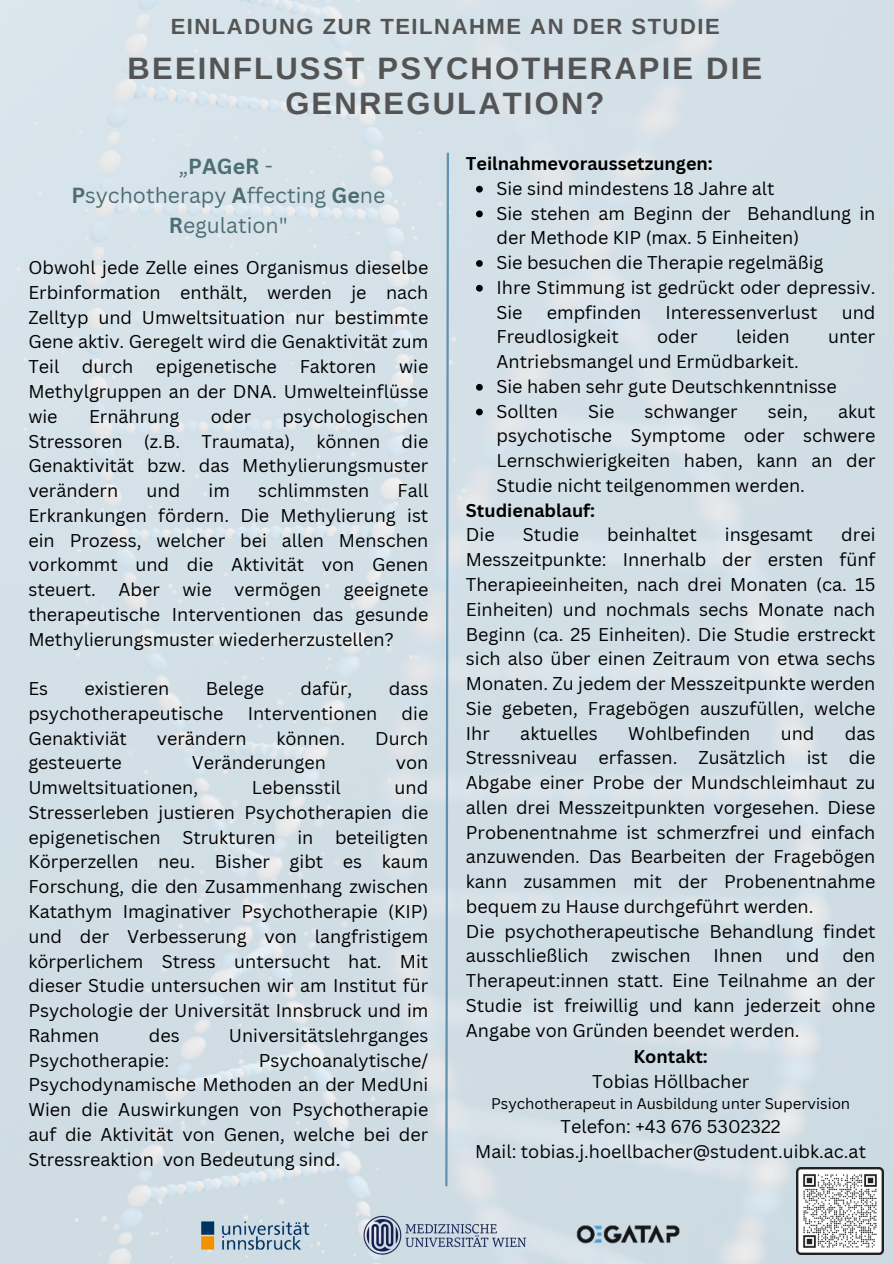
<style>
.page{position:relative;width:894px;height:1264px;background:#fff}
.page>*{position:absolute;margin:0;border:0;box-sizing:border-box;transform-origin:0 0}
.t1{font:700 30.9px/35.4px "Arimo";letter-spacing:.07em;color:#545454;text-align:center}
.t2{font:700 22.05px "Arimo";letter-spacing:.07em;color:#545454}
.t3{font:21.3px/29.5px "Canva Sans";color:#4d6e74;text-align:center}
.t4{font:18px/24.8px "Canva Sans";color:#000;text-align:justify}
.t5{font:700 18px "Canva Sans";color:#000}
.t6{font:15px "Canva Sans";color:#000}
.s1{font-weight:700}
</style>
<div class="page">
<img style="left:0;top:0;width:893px;height:1263px">
<img style="left:190px;top:1209px;width:130px;height:51px">
<img style="left:570px;top:1205px;width:115px;height:58px">
<img style="left:358px;top:1210px;width:174px;height:48px">
<svg style="left:444px;top:150px;width:6px;height:1038px;background:#a9c2d0"></svg>
<svg style="left:476px;top:186px;width:6px;height:6px"></svg>
<svg style="left:476px;top:210px;width:6px;height:7px"></svg>
<svg style="left:476px;top:260px;width:6px;height:7px"></svg>
<svg style="left:476px;top:285px;width:6px;height:6px"></svg>
<svg style="left:476px;top:384px;width:6px;height:6px"></svg>
<svg style="left:476px;top:408px;width:6px;height:7px"></svg>
<img style="left:796px;top:1167px;width:86px;height:86px">
<h4 class="t2" style="left:171px;top:14px;width:550px">EINLADUNG ZUR TEILNAHME AN DER STUDIE</h4>
<p class="t1" style="left:128px;top:50px;width:636px">BEEINFLUSST PSYCHOTHERAPIE DIE<br>GENREGULATION?</p>
<p class="t3" style="left:71px;top:151px;width:315px">„<span class="s1">PAGeR</span> -<br><span class="s1">P</span>sychotherapy <span class="s1">A</span>ffecting <span class="s1">Ge</span>ne<br><span class="s1">R</span>egulation"</p>
<p class="t4" style="left:28px;top:255px;width:401px">Obwohl jede Zelle eines Organismus dieselbe Erbinformation enthält, werden je nach Zelltyp und Umweltsituation nur bestimmte Gene aktiv. Geregelt wird die Genaktivität zum Teil</p>
<p class="t4" style="left:28px;top:354px;width:401px;text-indent:370px">wie Methylgruppen an der DNA. Umwelteinflüsse wie</p>
<p class="t4" style="left:82px;top:354px;width:53px">durch</p>
<p class="t4" style="left:156px;top:354px;width:123px">epigenetische</p>
<p class="t4" style="left:299px;top:354px;width:78px">Faktoren</p>
<p class="t4" style="left:28px;top:403px;width:401px;text-indent:254px">psychologischen Stressoren (z.B. Traumata), können die Genaktivität bzw. das Methylierungsmuster verändern</p>
<p class="t4" style="left:89px;top:403px;width:92px">Ernährung</p>
<p class="t4" style="left:211px;top:403px;width:42px">oder</p>
<p class="t4" style="left:28px;top:477px;width:401px;text-indent:369px">Fall Erkrankungen fördern. Die Methylierung ist ein Prozess, welcher bei allen Menschen vorkommt und die Aktivität von Genen steuert. Aber wie vermögen geeignete therapeutische Interventionen das gesunde Methylierungsmuster wiederherzustellen?</p>
<p class="t4" style="left:28px;top:675px;width:21px">Es</p>
<p class="t4" style="left:85px;top:675px;width:86px">existieren</p>
<p class="t4" style="left:205px;top:675px;width:60px">Belege</p>
<p class="t4" style="left:300px;top:675px;width:53px">dafür,</p>
<p class="t4" style="left:389px;top:675px;width:41px">dass</p>
<p class="t4" style="left:28px;top:700px;width:196px">psychotherapeutische</p>
<p class="t4" style="left:248px;top:700px;width:131px">Interventionen</p>
<p class="t4" style="left:401px;top:700px;width:28px">die</p>
<p class="t4" style="left:28px;top:725px;width:100px">Genaktiviät</p>
<p class="t4" style="left:157px;top:725px;width:91px">verändern</p>
<p class="t4" style="left:276px;top:725px;width:70px">können.</p>
<p class="t4" style="left:375px;top:725px;width:55px">Durch</p>
<p class="t4" style="left:28px;top:750px;width:95px">gesteuerte</p>
<p class="t4" style="left:192px;top:750px;width:135px">Veränderungen</p>
<p class="t4" style="left:395px;top:750px;width:34px">von</p>
<p class="t4" style="left:28px;top:774px;width:171px">Umweltsituationen,</p>
<p class="t4" style="left:252px;top:774px;width:90px">Lebensstil</p>
<p class="t4" style="left:146px;top:477px;width:35px">und</p>
<p class="t4" style="left:208px;top:477px;width:23px">im</p>
<p class="t4" style="left:258px;top:477px;width:112px">schlimmsten</p>
<p class="t4" style="left:28px;top:774px;width:401px;text-indent:366px">und Stresserleben justieren Psychotherapien die epigenetischen Strukturen in beteiligten Körperzellen neu. Bisher gibt es kaum Forschung, die den Zusammenhang zwischen Katathym Imaginativer Psychotherapie (KIP) und der Verbesserung von langfristigem körperlichem Stress untersucht hat. Mit dieser Studie untersuchen wir am Institut für Psychologie der Universität Innsbruck und im Rahmen</p>
<p class="t4" style="left:149px;top:1022px;width:32px">des</p>
<p class="t4" style="left:229px;top:1022px;width:201px">Universitätslehrganges</p>
<p class="t4" style="left:28px;top:1047px;width:142px">Psychotherapie:</p>
<p class="t4" style="left:28px;top:1047px;width:401px;text-indent:230px">Psychoanalytische/ Psychodynamische Methoden an der MedUni Wien die Auswirkungen von Psychotherapie auf die Aktivität von Genen, welche bei der Stressreaktion von Bedeutung sind.</p>
<p class="t5" style="left:466px;top:151px;width:248px">Teilnahmevoraussetzungen:</p>
<p class="t4" style="left:496px;top:175px;width:279px">Sie sind mindestens 18 Jahre alt</p>
<p class="t4" style="left:496px;top:200px;width:380px">Sie stehen am Beginn der Behandlung in der Methode KIP (max. 5 Einheiten)</p>
<p class="t4" style="left:496px;top:250px;width:328px">Sie besuchen die Therapie regelmäßig</p>
<p class="t4" style="left:496px;top:274px;width:380px">Ihre Stimmung ist gedrückt oder depressiv.<br>Sie</p>
<p class="t4" style="left:546px;top:299px;width:96px">empfinden</p>
<p class="t4" style="left:665px;top:299px;width:154px">Interessenverlust</p>
<p class="t4" style="left:841px;top:299px;width:35px">und</p>
<p class="t4" style="left:496px;top:324px;width:124px">Freudlosigkeit</p>
<p class="t4" style="left:657px;top:324px;width:42px">oder</p>
<p class="t4" style="left:736px;top:324px;width:55px">leiden</p>
<p class="t4" style="left:827px;top:324px;width:49px">unter</p>
<p class="t4" style="left:496px;top:349px;width:304px">Antriebsmangel und Ermüdbarkeit.</p>
<p class="t4" style="left:496px;top:373px;width:342px">Sie haben sehr gute Deutschkenntnisse</p>
<p class="t4" style="left:496px;top:398px;width:63px">Sollten</p>
<p class="t4" style="left:588px;top:398px;width:28px">Sie</p>
<p class="t4" style="left:644px;top:398px;width:95px">schwanger</p>
<p class="t4" style="left:767px;top:398px;width:42px">sein,</p>
<p class="t4" style="left:496px;top:398px;width:380px;text-indent:341px">akut psychotische Symptome oder schwere Lernschwierigkeiten haben, kann an der Studie nicht teilgenommen werden.</p>
<p class="t5" style="left:466px;top:497px;width:131px">Studienablauf:</p>
<p class="t4" style="left:466px;top:522px;width:30px">Die</p>
<p class="t4" style="left:522px;top:522px;width:58px">Studie</p>
<p class="t4" style="left:607px;top:522px;width:91px">beinhaltet</p>
<p class="t4" style="left:724px;top:522px;width:90px">insgesamt</p>
<p class="t4" style="left:466px;top:522px;width:411px;text-indent:375px">drei Messzeitpunkte: Innerhalb der ersten fünf Therapieeinheiten, nach drei Monaten (ca. 15<br>Einheiten) und nochmals sechs Monate nach Beginn (ca. 25 Einheiten). Die Studie erstreckt sich also über einen Zeitraum von etwa sechs Monaten. Zu jedem der Messzeitpunkte werden Sie gebeten, Fragebögen auszufüllen, welche Ihr</p>
<p class="t4" style="left:520px;top:720px;width:79px">aktuelles</p>
<p class="t4" style="left:628px;top:720px;width:124px">Wohlbefinden</p>
<p class="t4" style="left:780px;top:720px;width:35px">und</p>
<p class="t4" style="left:466px;top:720px;width:411px;text-indent:379px">das Stressniveau erfassen. Zusätzlich ist die Abgabe einer Probe der Mundschleimhaut zu allen drei Messzeitpunkten vorgesehen. Diese Probenentnahme ist schmerzfrei und einfach anzuwenden. Das Bearbeiten der Fragebögen kann zusammen mit der Probenentnahme bequem zu Hause durchgeführt werden.</p>
<p class="t4" style="left:466px;top:918px;width:411px">Die psychotherapeutische Behandlung findet ausschließlich</p>
<p class="t4" style="left:466px;top:943px;width:411px;text-indent:376px">den Therapeut:innen statt. Eine Teilnahme an der Studie ist freiwillig und kann jederzeit ohne Angabe von Gründen beendet werden.</p>
<p class="t4" style="left:611px;top:943px;width:80px">zwischen</p>
<p class="t4" style="left:713px;top:943px;width:51px">Ihnen</p>
<p class="t4" style="left:785px;top:943px;width:35px">und</p>
<p class="t5" style="left:633px;top:1044px;width:76px">Kontakt:</p>
<p class="t4" style="left:592px;top:1068px;width:159px">Tobias Höllbacher</p>
<p class="t6" style="left:491px;top:1093px;width:360px">Psychotherapeut in Ausbildung unter Supervision</p>
<p class="t4" style="left:560px;top:1113px;width:221px">Telefon: +43 676 5302322</p>
<p class="t4" style="left:475px;top:1138px;width:392px">Mail: tobias.j.hoellbacher@student.uibk.ac.at</p>
</div>
